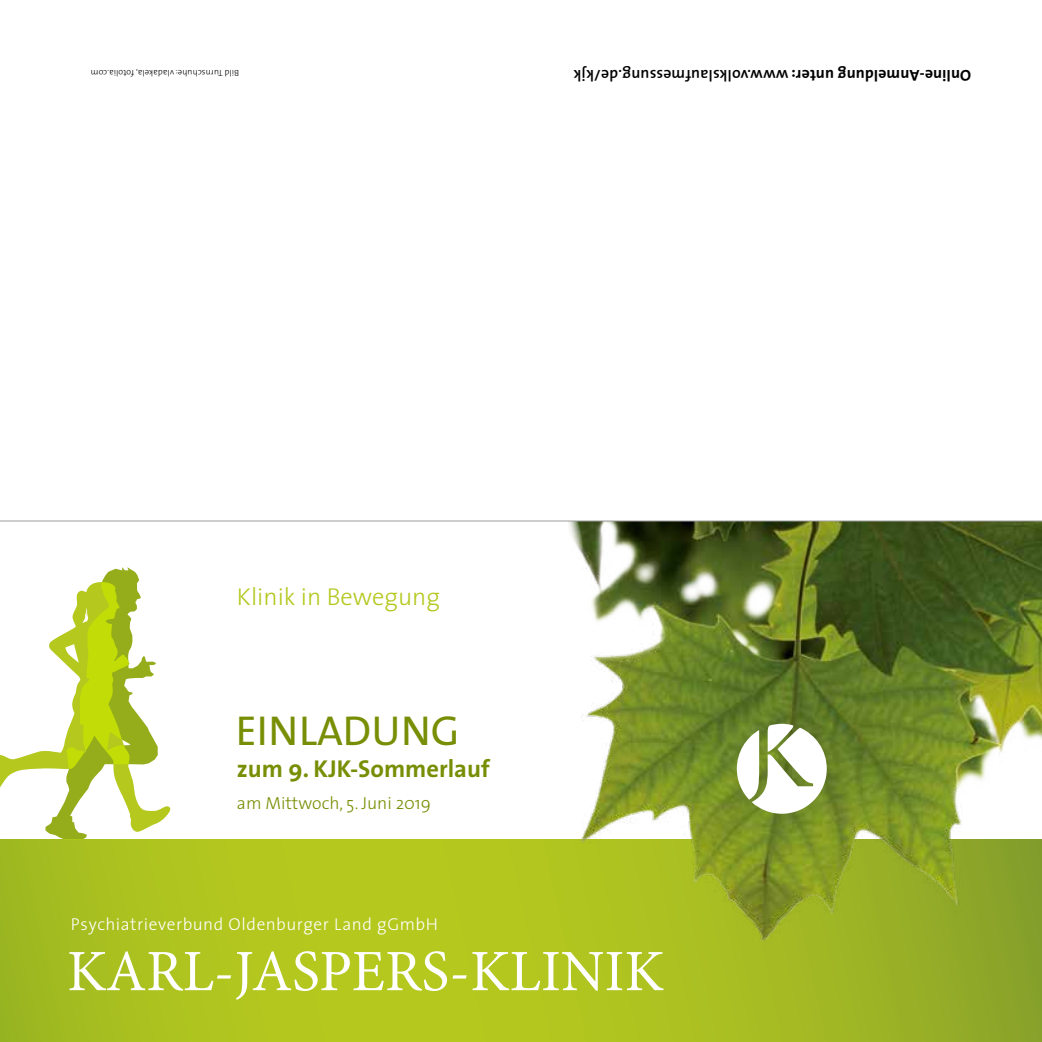
<style>
.page{position:relative;width:1042px;height:1042px;background:#fff}
.page>*{position:absolute;margin:0;border:0;box-sizing:border-box;transform-origin:0 0}
.t1{font:58.62px "Minion Pro";color:#fff}
.t2{font:42px "The Sans";color:#788e05}
.t3{font:700 24.5px "The Sans";color:#788e05}
.t4{font:300 24.5px "The Sans";color:#b4c81e}
.t5{font:300 17.5px "The Sans";color:#788e05}
.t6{font:300 17.32px "The Sans";letter-spacing:.035em;color:#fff}
.t7{font:600 15.75px "The Sans";letter-spacing:.01em;color:#000}
.t8{font:300 8.75px "The Sans";letter-spacing:.01em;color:#000}
.s1{font-weight:700}
</style>
<div class="page">
<svg style="left:0;top:839px;width:1042px;height:203px;background:#aac020"></svg>
<img style="left:568px;top:522px;width:474px;height:429px">
<svg style="left:737px;top:724px;width:90px;height:90px"></svg>
<svg style="left:513px;top:520px;width:75px;height:88px"></svg>
<svg style="left:0;top:567px;width:171px;height:272px"></svg>
<hr style="left:0;top:521px;width:1042px;height:1px;background:#9c9d9d">
<p class="t8" style="left:239px;top:80px;width:150px;rotate:-180deg">Bild Turnschuhe: vladakela, fotolia.com</p>
<p class="t7" style="left:971px;top:88px;width:399px;rotate:-180deg"><span class="s1">Online-Anmeldung unter:</span> www.volkslaufmessung.de/kjk</p>
<h3 class="t4" style="left:237px;top:576px;width:205px">Klinik in Bewegung</h3>
<h2 class="t2" style="left:236px;top:696px;width:225px">EINLADUNG</h2>
<h3 class="t3" style="left:237px;top:748px;width:254px">zum 9. KJK-Sommerlauf</h3>
<p class="t5" style="left:237px;top:788px;width:196px">am Mittwoch, 5. Juni 2019</p>
<p class="t6" style="left:71px;top:909px;width:368px">Psychiatrieverbund Oldenburger Land gGmbH</p>
<h1 class="t1" style="left:67px;top:932px;width:598px">KARL-JASPERS-KLINIK</h1>
</div>
